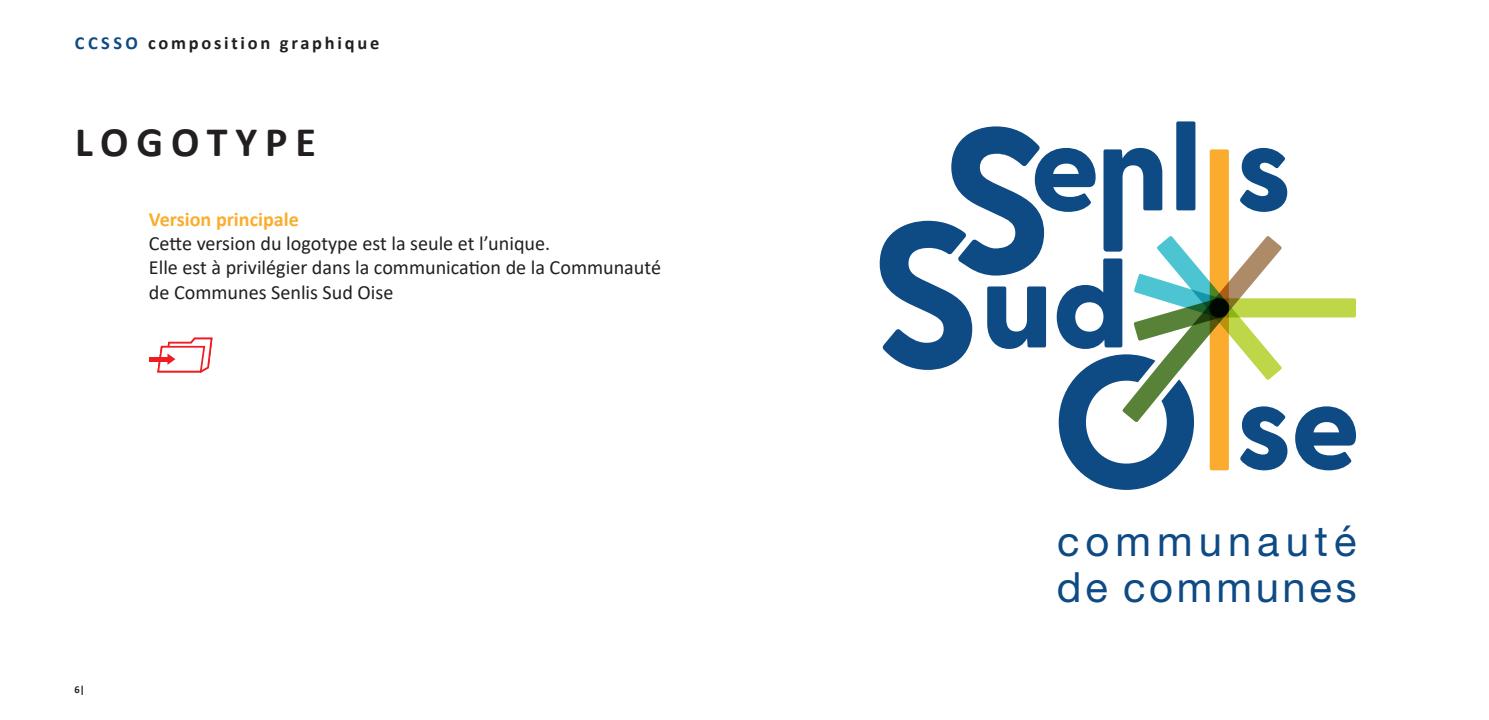
<style>
.page{position:relative;width:1489px;height:720px;background:#fff}
.page>*{position:absolute;margin:0;border:0;box-sizing:border-box;transform-origin:0 0}
.Titre_principal_page{font:700 42px "Calibri";letter-spacing:.19em;color:#231f20}
.t1{font:41.65px/46.2px "Helvetica Neue LT Std";letter-spacing:.145em;color:#0e4a84}
.Texte_courant{font:20.12px "Calibri";color:#231f20}
.Texte_courant-2{font:700 20.12px "Calibri";color:#fbad2e}
.t2{font:700 18.38px "Calibri";letter-spacing:.15em;color:#231f20}
.t3{font:700 10.5px "Calibri";color:#231f20}
.s1{color:#0e4a84}
</style>
<div class="page">
<div style="left:1176px;top:121px;width:19px;height:89px;background:#0e4a84;border-radius:2px"></div>
<svg style="left:879px;top:126px;width:476px;height:363px"></svg>
<hr style="left:149px;top:357px;width:18px;height:4px;background:#ee1d23">
<svg style="left:156px;top:337px;width:57px;height:36px"></svg>
<p class="t2" style="left:75px;top:29px;width:306px"><span class="s1">CCSSO</span> composition graphique</p>
<p class="Titre_principal_page" style="left:75px;top:112px;width:242px">LOGOTYPE</p>
<p class="Texte_courant-2" style="left:149px;top:205px;width:151px">Version principale</p>
<p class="Texte_courant" style="left:149px;top:229px;width:403px">Cette version du logotype est la seule et l’unique.</p>
<p class="Texte_courant" style="left:149px;top:254px;width:513px">Elle est à privilégier dans la communication de la Communauté</p>
<p class="Texte_courant" style="left:149px;top:278px;width:246px">de Communes Senlis Sud Oise</p>
<p class="t3" style="left:74px;top:682px;width:12px">6|</p>
<p class="t1" style="left:1056px;top:517px;width:301px">communauté de communes</p>
</div>
